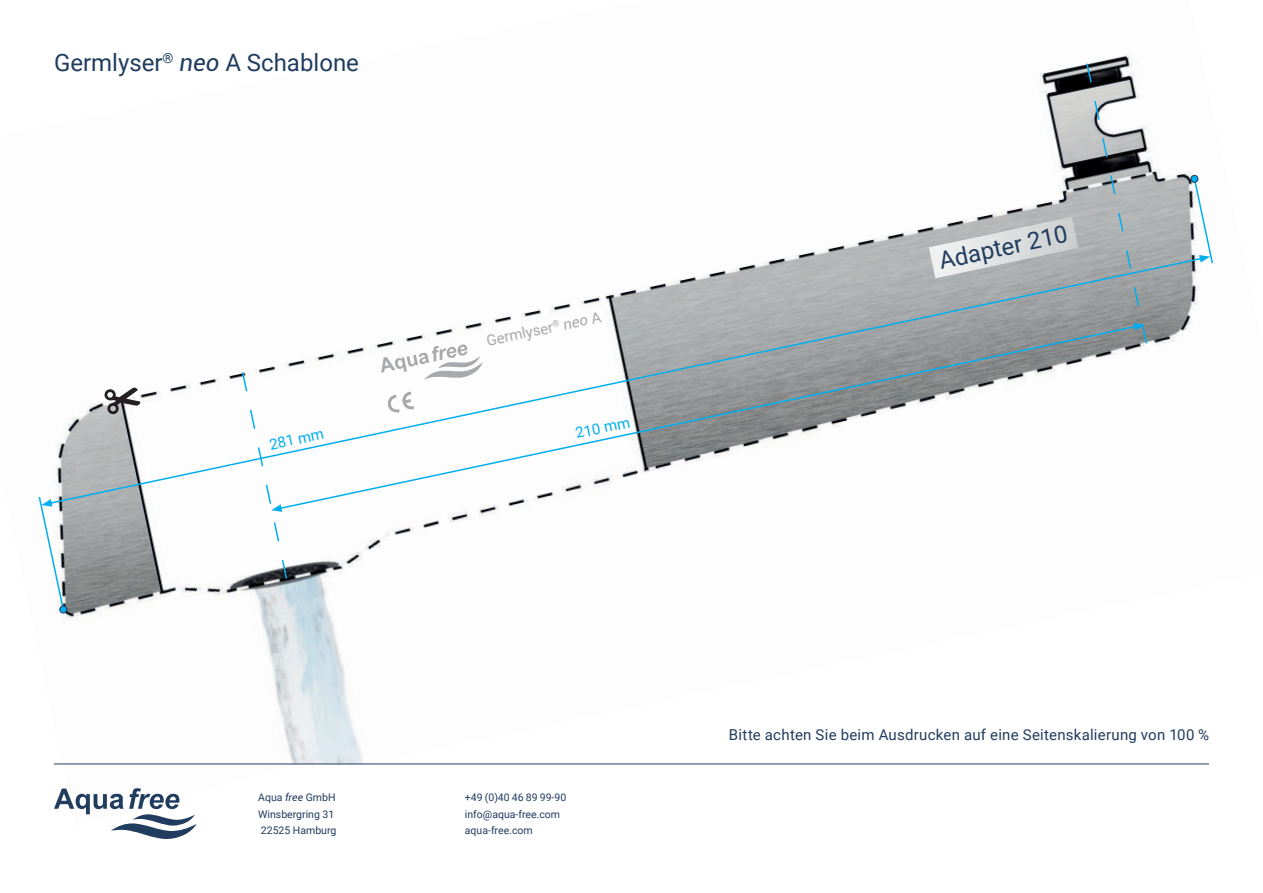
<style>
.page{position:relative;width:1263px;height:893px;background:#fff}
.page>*{position:absolute;margin:0;border:0;box-sizing:border-box;transform-origin:0 0}
.t1{font:24px "Roboto";color:#203c5f}
.t2{font:15px "Roboto";letter-spacing:.02em;color:#203c5f}
.t3{font:15px "Roboto";color:#a8a9ad}
.t4{font:15px "Roboto";color:#00aeef}
.t5{font:10.5px/16.5px "Roboto";color:#203c5f}
.s1{font-style:italic}
</style>
<div class="page">
<img style="left:54px;top:54px;width:1155px;height:710px">
<svg style="left:929px;top:217px;width:149px;height:40px"></svg>
<svg style="left:288px;top:505px;width:850px;height:5px"></svg>
<svg style="left:241px;top:505px;width:47px;height:75px"></svg>
<svg style="left:1085px;top:62px;width:63px;height:195px"></svg>
<svg style="left:54px;top:257px;width:1150px;height:248px"></svg>
<svg style="left:38px;top:495px;width:28px;height:119px"></svg>
<div style="left:59px;top:606px;width:8px;height:7px;background:#00aeef;border-radius:3px"></div>
<div style="left:59px;top:605px;width:8px;height:9px;border:1px solid #203c5f;border-radius:3px"></div>
<svg style="left:1193px;top:177px;width:20px;height:88px"></svg>
<div style="left:1190px;top:175px;width:8px;height:8px;background:#00aeef;border-radius:3px"></div>
<div style="left:1190px;top:175px;width:9px;height:8px;border:1px solid #203c5f;border-radius:3px"></div>
<svg style="left:381px;top:344px;width:102px;height:36px"></svg>
<svg style="left:387px;top:392px;width:27px;height:21px"></svg>
<svg style="left:54px;top:788px;width:143px;height:51px"></svg>
<hr style="left:54px;top:764px;width:1155px;height:1px;background:#203c5f">
<p class="t1" style="left:54px;top:46px;width:306px">Germlyser<sup>®</sup> <span class="s1">neo</span> A Schablone</p>
<p class="t4" style="left:267px;top:434px;width:57px;rotate:-12deg">281 mm</p>
<p class="t3" style="left:484px;top:331px;width:118px;rotate:-12deg">Germlyser<sup>®</sup> <span class="s1">neo</span> A</p>
<p class="t4" style="left:573px;top:423px;width:57px;rotate:-12deg">210 mm</p>
<p class="t1" style="left:936px;top:244px;width:132px;rotate:-12deg">Adapter 210</p>
<p class="t5" style="left:258px;top:789px;width:80px">Aqua <span class="s1">free</span> GmbH<br>Winsbergring 31<br>22525 Hamburg</p>
<p class="t5" style="left:465px;top:789px;width:103px">+49 (0)40 46 89 99-90 info@aqua-free.com aqua-free.com</p>
<p class="t2" style="left:729px;top:724px;width:481px">Bitte achten Sie beim Ausdrucken auf eine Seitenskalierung von 100 %</p>
</div>
